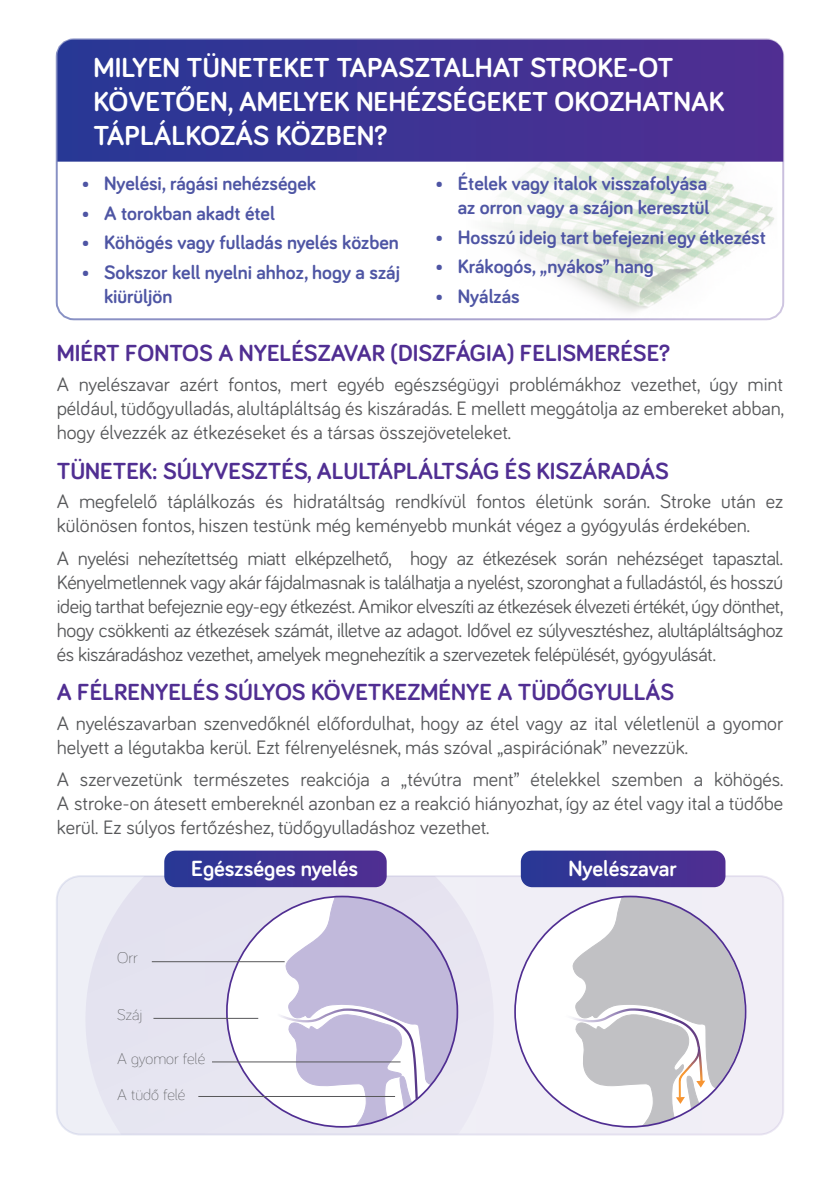
<style>
.page{position:relative;width:840px;height:1191px;background:#fff}
.page>*{position:absolute;margin:0;border:0;box-sizing:border-box;transform-origin:0 0}
.t1{font:700 28.2px/34px "Bariol";color:#fff}
.t2{font:700 24px "Bariol";color:#502e92}
.t3{font:700 22.6px "Bariol";color:#fff}
.t4{font:20px/24px "Bariol";color:#57585a;text-align:justify}
.t5{font:700 20px/24px "Bariol";color:#4e55a4}
.t6{font:300 16px "Bariol";color:#57585a}
</style>
<div class="page">
<img style="left:489px;top:162px;width:287px;height:158px">
<svg style="left:59px;top:41px;width:723px;height:121px;background:#3d3393"></svg>
<div style="left:56px;top:38px;width:727px;height:282px;border:2px solid #fff;border-radius:17px"></div>
<div style="left:57px;top:876px;width:725px;height:258px;background:#f0eef6;border-radius:24px"></div>
<svg style="left:86px;top:878px;width:364px;height:218px;fill:#e4e3f0"></svg>
<div style="left:56px;top:875px;width:727px;height:260px;border:2px solid #fff;border-radius:24px"></div>
<svg style="left:225px;top:894px;width:234px;height:234px"></svg>
<img style="left:277px;top:1008px;width:140px;height:91px">
<hr style="left:152px;top:961px;width:132px;height:1px;background:#575759">
<hr style="left:153px;top:1018px;width:105px;height:1px;background:#575759">
<hr style="left:212px;top:1061px;width:188px;height:1px;background:#575759">
<hr style="left:198px;top:1096px;width:197px;height:1px;background:#575759">
<svg style="left:164px;top:850px;width:222px;height:37px;background:#423896"></svg>
<svg style="left:520px;top:850px;width:205px;height:37px;background:#423997"></svg>
<svg style="left:514px;top:895px;width:232px;height:233px"></svg>
<h1 class="t1" style="left:93px;top:49px;width:632px">MILYEN TÜNETEKET TAPASZTALHAT STROKE-OT<br>KÖVETŐEN, AMELYEK NEHÉZSÉGEKET OKOZHATNAK<br>TÁPLÁLKOZÁS KÖZBEN?</h1>
<p class="t5" style="left:81px;top:170px;width:236px">• Nyelési, rágási nehézségek</p>
<p class="t5" style="left:81px;top:200px;width:195px">• A torokban akadt étel</p>
<p class="t5" style="left:81px;top:230px;width:319px">• Köhögés vagy fulladás nyelés közben</p>
<p class="t5" style="left:104px;top:259px;width:297px;text-indent:-23px">• Sokszor kell nyelni ahhoz, hogy a száj kiürüljön</p>
<p class="t5" style="left:435px;top:170px;width:276px;text-align:right">• Ételek vagy italok visszafolyása az orron vagy a szájon keresztül</p>
<p class="t5" style="left:435px;top:224px;width:332px">• Hosszú ideig tart befejezni egy étkezést</p>
<p class="t5" style="left:435px;top:254px;width:220px">• Krákogós, „nyákos” hang</p>
<p class="t5" style="left:435px;top:283px;width:86px">• Nyálzás</p>
<p class="t2" style="left:57px;top:337px;width:614px">MIÉRT FONTOS A NYELÉSZAVAR (DISZFÁGIA) FELISMERÉSE?</p>
<p class="t4" style="left:57px;top:371px;width:728px">A nyelészavar azért fontos, mert egyéb egészségügyi problémákhoz vezethet, úgy mint például, tüdőgyulladás, alultápláltság és kiszáradás. E mellett meggátolja az embereket abban, hogy élvezzék az étkezéseket és a társas összejöveteleket.</p>
<p class="t2" style="left:57px;top:454px;width:613px">TÜNETEK: SÚLYVESZTÉS, ALULTÁPLÁLTSÁG ÉS KISZÁRADÁS</p>
<p class="t4" style="left:57px;top:488px;width:727px">A megfelelő táplálkozás és hidratáltság rendkívül fontos életünk során. Stroke után ez különösen fontos, hiszen testünk még keményebb munkát végez a gyógyulás érdekében.</p>
<p class="t4" style="left:57px;top:545px;width:727px">A nyelési nehezítettség miatt elképzelhető, hogy az étkezések során nehézséget tapasztal.<br>Kényelmetlennek vagy akár fájdalmasnak is találhatja a nyelést, szoronghat a fulladástól, és hosszú ideig tarthat befejeznie egy-egy étkezést. Amikor elveszíti az étkezések élvezeti értékét, úgy dönthet, hogy csökkenti az étkezések számát, illetve az adagot. Idővel ez súlyvesztéshez, alultápláltsághoz és kiszáradáshoz vezethet, amelyek megnehezítik a szervezetek felépülését, gyógyulását.</p>
<p class="t2" style="left:57px;top:675px;width:618px">A FÉLRENYELÉS SÚLYOS KÖVETKEZMÉNYE A TÜDŐGYULLÁS</p>
<p class="t4" style="left:57px;top:710px;width:727px">A nyelészavarban szenvedőknél előfordulhat, hogy az étel vagy az ital véletlenül a gyomor helyett a légutakba kerül. Ezt félrenyelésnek, más szóval „aspirációnak” nevezzük.</p>
<p class="t4" style="left:57px;top:766px;width:727px">A szervezetünk természetes reakciója a „tévútra ment” ételekkel szemben a köhögés.<br>A stroke-on átesett embereknél azonban ez a reakció hiányozhat, így az étel vagy ital a tüdőbe kerül. Ez súlyos fertőzéshez, tüdőgyulladáshoz vezethet.</p>
<p class="t6" style="left:117px;top:947px;width:22px">Orr</p>
<p class="t3" style="left:191px;top:853px;width:168px">Egészséges nyelés</p>
<p class="t3" style="left:568px;top:853px;width:110px">Nyelészavar</p>
<p class="t6" style="left:117px;top:1004px;width:27px">Száj</p>
<p class="t6" style="left:117px;top:1048px;width:89px">A gyomor felé</p>
<p class="t6" style="left:117px;top:1083px;width:70px">A tüdő felé</p>
</div>
